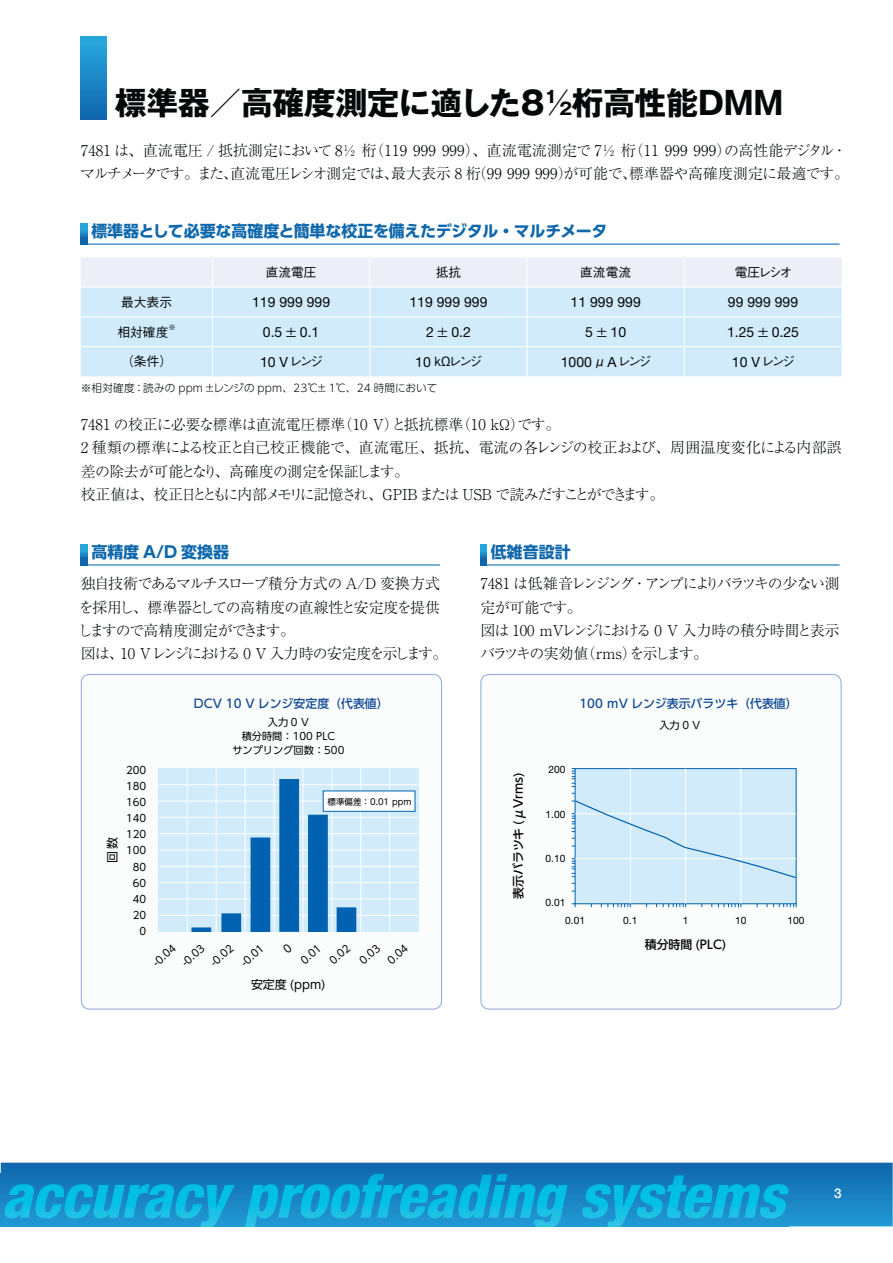
<style>
.page{position:relative;width:893px;height:1263px;background:#fff}
.page>*{position:absolute;margin:0;border:0;box-sizing:border-box;transform-origin:0 0}
.t1{font:31.95px "Gothic MB101 Pro Bold 90 msp RKSJ H";letter-spacing:-.01em;color:#040809}
.t2{font:15.9px "UD Shin Go Pro Bold 90 msp RKSJ H";color:#0f68ac}
.t3{font:14.85px/23.4px "Ryumin Pro Light 90 msp RKSJ H";letter-spacing:-.035em;color:#040809}
.t4{font:14.85px/23.4px "Ryumin Pro Light 90 msp RKSJ H";letter-spacing:.01em;color:#040809}
.t5{font:14.85px/23.4px "Ryumin Pro Light 90 msp RKSJ H";letter-spacing:-.06em;color:#040809}
.t6{font:14.85px/23.4px "Ryumin Pro Light 90 msp RKSJ H";letter-spacing:-.095em;color:#040809}
.t7{font:14.1px "Helvetica Neue LT Std";color:#040809}
.t8{font:500 13.5px "Helvetica Neue LT Std";color:#fff}
.t9{font:12.75px "Gothic BBB Pro Medium 90 msp RKSJ H";color:#040809}
.t10{font:11.85px "UD Shin Go Pro Medium 90 msp RKSJ H";color:#114b95}
.t11{font:11.85px "UD Shin Go Pro Medium 90 msp RKSJ H";color:#010202}
.t12{font:11.85px "UD Shin Go Pro Regular 90 msp RKSJ H";color:#010202}
.t13{font:10.65px "UD Shin Go Pro Light 90 msp RKSJ H";letter-spacing:.02em;color:#040809}
.t14{font:10.2px/16.2px "UD Shin Go Pro Regular 90 msp RKSJ H";color:#010202}
.t15{font:10.2px/18px "Helvetica Neue LT Std";color:#010202}
.t16{font:8.55px "UD Shin Go Pro Regular 90 msp RKSJ H";color:#010202}
.t17{font:7.5px "Gothic BBB Pro Medium 90 msp RKSJ H";color:#040809}
.s1{font-family:"Gothic BBB Pro Medium 90 msp RKSJ H";font-size:12.75px}
.s2{font-family:"Helvetica Neue LT Std";font-size:14.1px}
</style>
<div class="page">
<svg style="left:1px;top:1163px;width:892px;height:63px"></svg>
<svg style="left:1px;top:1174px;width:787px;height:52px"></svg>
<div style="left:81px;top:674px;width:360px;height:335px;background:#fbfcfc;border-radius:9px"></div>
<div style="left:81px;top:674px;width:361px;height:336px;border:1px solid #93aeda;border-radius:8px"></div>
<div style="left:481px;top:674px;width:360px;height:335px;background:#fbfcfc;border-radius:8px"></div>
<div style="left:480px;top:674px;width:362px;height:336px;border:1px solid #93aeda;border-radius:8px"></div>
<svg style="left:81px;top:257px;width:761px;height:119px"></svg>
<hr style="left:81px;top:244px;width:758px;height:1px;background:#0067b3">
<hr style="left:480px;top:564px;width:359px;height:2px;background:#0067b3">
<hr style="left:81px;top:564px;width:359px;height:2px;background:#0067b3">
<div style="left:158px;top:768px;width:260px;height:164px;background:#d1ebfa"></div>
<hr style="left:158px;top:784px;width:260px;height:1px;background:#fff">
<hr style="left:158px;top:801px;width:260px;height:1px;background:#fff">
<hr style="left:158px;top:817px;width:260px;height:1px;background:#fff">
<hr style="left:158px;top:833px;width:260px;height:1px;background:#fff">
<hr style="left:158px;top:850px;width:260px;height:1px;background:#fff">
<hr style="left:158px;top:866px;width:260px;height:1px;background:#fff">
<hr style="left:158px;top:882px;width:260px;height:1px;background:#fff">
<hr style="left:158px;top:899px;width:260px;height:1px;background:#fff">
<hr style="left:158px;top:915px;width:260px;height:1px;background:#fff">
<hr style="left:187px;top:768px;width:1px;height:164px;background:#fff">
<hr style="left:216px;top:768px;width:1px;height:164px;background:#fff">
<hr style="left:245px;top:768px;width:1px;height:164px;background:#fff">
<hr style="left:274px;top:768px;width:1px;height:164px;background:#fff">
<hr style="left:303px;top:768px;width:1px;height:164px;background:#fff">
<hr style="left:331px;top:768px;width:1px;height:164px;background:#fff">
<hr style="left:360px;top:768px;width:1px;height:164px;background:#fff">
<hr style="left:389px;top:768px;width:1px;height:164px;background:#fff">
<div style="left:192px;top:928px;width:19px;height:4px;border:1px solid #0062b0"></div>
<div style="left:222px;top:914px;width:19px;height:17px;background:#0062b0"></div>
<div style="left:222px;top:914px;width:19px;height:18px;border:1px solid #0062b0"></div>
<div style="left:337px;top:908px;width:19px;height:23px;background:#0062b0"></div>
<div style="left:337px;top:908px;width:19px;height:24px;border:1px solid #0062b0"></div>
<div style="left:251px;top:838px;width:19px;height:93px;background:#0062b0"></div>
<div style="left:309px;top:815px;width:18px;height:116px;background:#0062b0"></div>
<div style="left:308px;top:815px;width:20px;height:117px;border:1px solid #0062b0"></div>
<div style="left:280px;top:780px;width:18px;height:151px;background:#0062b0"></div>
<div style="left:279px;top:779px;width:20px;height:153px;border:1px solid #0062b0"></div>
<div style="left:323px;top:791px;width:92px;height:20px;background:#fff"></div>
<div style="left:323px;top:791px;width:92px;height:21px;border:1px solid #0062b0"></div>
<div style="left:575px;top:769px;width:221px;height:135px;background:#d1ebfa"></div>
<div style="left:575px;top:768px;width:221px;height:136px;border:1px solid #0062b0"></div>
<hr style="left:630px;top:769px;width:1px;height:135px;background:#fff">
<hr style="left:685px;top:769px;width:1px;height:135px;background:#fff">
<hr style="left:740px;top:769px;width:1px;height:135px;background:#fff">
<svg style="left:572px;top:768px;width:3px;height:19px"></svg>
<svg style="left:572px;top:903px;width:4px;height:4px"></svg>
<svg style="left:601px;top:904px;width:30px;height:3px"></svg>
<svg style="left:663px;top:904px;width:23px;height:3px"></svg>
<svg style="left:718px;top:904px;width:23px;height:3px"></svg>
<svg style="left:767px;top:904px;width:30px;height:3px"></svg>
<svg style="left:572px;top:793px;width:225px;height:91px"></svg>
<div style="left:81px;top:36px;width:25px;height:83px;background:linear-gradient(to bottom,#27abe0,#0f65ac)"></div>
<svg style="left:81px;top:223px;width:6px;height:22px"></svg>
<svg style="left:81px;top:544px;width:6px;height:22px"></svg>
<svg style="left:480px;top:544px;width:7px;height:22px"></svg>
<h1 class="t1" style="left:115px;top:91px;width:671px">標準器／高確度測定に適した８½桁高性能ＤＭＭ</h1>
<p class="t4" style="left:80px;top:140px;width:770px">7481 は、直流電圧 / 抵抗測定において 8½ 桁（119 999 999）、直流電流測定で 7½ 桁（11 999 999）の高性能デジタル・マルチメータです。また、直流電圧レシオ測定では、最大表示 8 桁（99 999 999）が可能で、標準器や高確度測定に最適です。</p>
<p class="t2" style="left:91px;top:225px;width:518px">標準器として必要な高確度と簡単な校正を備えたデジタル・マルチメータ</p>
<p class="t9" style="left:266px;top:268px;width:53px">直流電圧</p>
<p class="t9" style="left:436px;top:268px;width:27px">抵抗</p>
<p class="t9" style="left:580px;top:268px;width:53px">直流電流</p>
<p class="t9" style="left:735px;top:268px;width:59px">電圧レシオ</p>
<p class="t9" style="left:121px;top:297px;width:53px">最大表示</p>
<p class="t7" style="left:252px;top:297px;width:79px">119 999 999</p>
<p class="t7" style="left:409px;top:297px;width:79px">119 999 999</p>
<p class="t7" style="left:571px;top:297px;width:72px">11 999 999</p>
<p class="t7" style="left:728px;top:297px;width:72px">99 999 999</p>
<p class="t9" style="left:117px;top:327px;width:53px">相対確度</p>
<p class="t17" style="left:168px;top:325px;width:9px">※</p>
<p class="t7" style="left:263px;top:327px;width:58px">0.5 <span class="s1">±</span> 0.1</p>
<p class="t7" style="left:426px;top:327px;width:46px">2<span class="s1">±</span>0.2</p>
<p class="t7" style="left:585px;top:327px;width:42px">5<span class="s1">±</span>10</p>
<p class="t7" style="left:727px;top:327px;width:74px">1.25 <span class="s1">±</span> 0.25</p>
<p class="t9" style="left:121px;top:357px;width:53px">（条件）</p>
<p class="t7" style="left:260px;top:357px;width:64px">10 V <span class="s1">レンジ</span></p>
<p class="t9" style="left:415px;top:357px;width:69px"><span class="s2">1 0</span> ｋΩレンジ</p>
<p class="t7" style="left:561px;top:357px;width:92px">1000 <span class="s1">μ</span>A<span class="s1">レンジ</span></p>
<p class="t7" style="left:732px;top:357px;width:64px">10 V <span class="s1">レンジ</span></p>
<p class="t13" style="left:81px;top:384px;width:358px">※相対確度：読みの ppm±レンジの ppm、23℃± 1℃、24 時間において</p>
<p class="t3" style="left:81px;top:415px;width:762px">7481 の校正に必要な標準は直流電圧標準（10 V）と抵抗標準（10 ｋΩ）です。<br>2 種類の標準による校正と自己校正機能で、直流電圧、抵抗、電流の各レンジの校正および、周囲温度変化による内部誤差の除去が可能となり、高確度の測定を保証します。<br>校正値は、校正日とともに内部メモリに記憶され、GPIB または USB で読みだすことができます。</p>
<p class="t2" style="left:91px;top:546px;width:139px">高精度 A/D 変換器</p>
<p class="t5" style="left:78px;top:574px;width:371px">独自技術であるマルチスロープ積分方式の A/D 変換方式を採用し、標準器としての高精度の直線性と安定度を提供しますので高精度測定ができます。<br>図は、10 Vレンジにおける 0 V 入力時の安定度を示します。</p>
<p class="t12" style="left:108px;top:863px;width:26px;rotate:-90deg">回数</p>
<p class="t14" style="left:126px;top:763px;width:22px;text-align:right">200<br>180<br>160<br>140<br>120<br>100<br>80<br>60<br>40<br>20<br>0</p>
<p class="t10" style="left:194px;top:699px;width:196px">DCV 10 V レンジ安定度（代表値）</p>
<p class="t14" style="left:232px;top:716px;width:114px;line-height:14.4px;text-align:center">入力 0 V<br>積分時間：100 PLC<br>サンプリング回数：500</p>
<p class="t16" style="left:328px;top:798px;width:85px">標準偏差：0.01 ppm</p>
<p class="t14" style="left:150px;top:959px;width:28px;rotate:-40deg">-0.04</p>
<p class="t14" style="left:179px;top:959px;width:28px;rotate:-40deg">-0.03</p>
<p class="t14" style="left:208px;top:959px;width:28px;rotate:-40deg">-0.02</p>
<p class="t14" style="left:238px;top:959px;width:28px;rotate:-40deg">-0.01</p>
<p class="t14" style="left:314px;top:941px;width:24px;line-height:18.5px;text-indent:-22px;rotate:-40deg">0.01<br>0.02</p>
<p class="t14" style="left:373px;top:942px;width:24px;line-height:17.9px;text-indent:-21px;rotate:-40deg">0.03<br>0.04</p>
<p class="t12" style="left:251px;top:981px;width:76px">安定度 (ppm)</p>
<p class="t2" style="left:491px;top:546px;width:81px">低雑音設計</p>
<p class="t6" style="left:480px;top:574px;width:361px">7481 は低雑音レンジング・アンプによりバラツキの少ない測定が可能です。<br>図は 100 ｍＶレンジにおける 0 V 入力時の積分時間と表示バラツキの実効値（rms）を示します。</p>
<p class="t11" style="left:514px;top:899px;width:128px;rotate:-90deg">表示バラツキ (μVrms)</p>
<p class="t10" style="left:579px;top:699px;width:220px">100 ｍV レンジ表示バラツキ（代表値）</p>
<p class="t14" style="left:659px;top:718px;width:42px">入力 0 V</p>
<p class="t15" style="left:548px;top:761px;width:19px">200</p>
<p class="t15" style="left:545px;top:806px;width:21px">1.00</p>
<p class="t15" style="left:545px;top:850px;width:21px">0.10</p>
<p class="t15" style="left:565px;top:895px;width:21px;text-indent:-20px">0.01<br>0.01</p>
<p class="t15" style="left:623px;top:913px;width:16px">0.1</p>
<p class="t15" style="left:735px;top:913px;width:13px">10</p>
<p class="t15" style="left:787px;top:913px;width:19px">100</p>
<p class="t15" style="left:683px;top:913px;width:7px">1</p>
<p class="t11" style="left:645px;top:940px;width:83px">積分時間 (PLC)</p>
<p class="t8" style="left:834px;top:1185px;width:9px">3</p>
</div>
